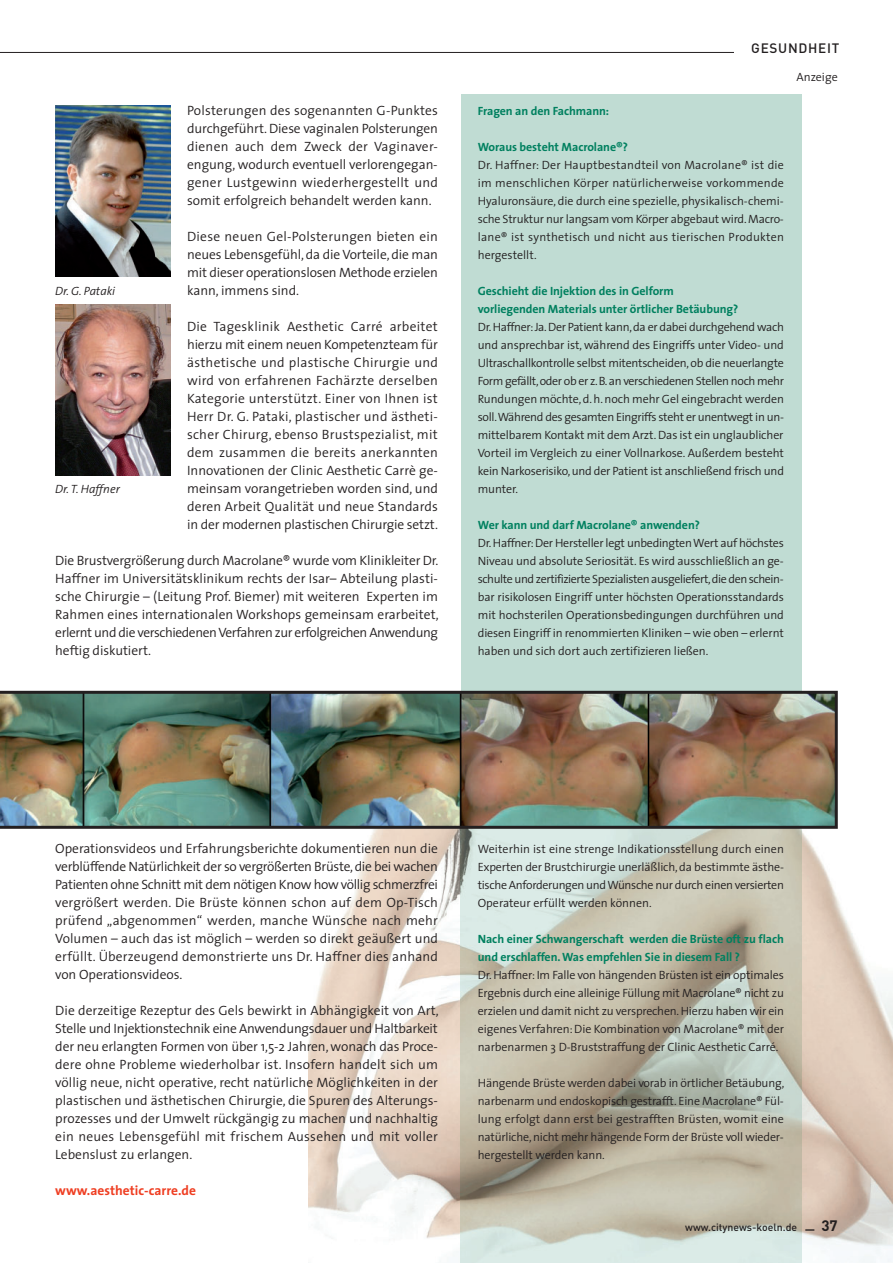
<style>
.page{position:relative;width:893px;height:1263px;background:#fff}
.page>*{position:absolute;margin:0;border:0;box-sizing:border-box;transform-origin:0 0}
.t1{font:300 13.5px/18px "The Sans";letter-spacing:-.005em;color:#231f20;text-align:justify}
.t2{font:700 13.5px "The Sans";color:#ef3e22}
.t3{font:500 13.5px "DIN Pro";letter-spacing:.055em;color:#231f20}
.t4{font:300 12px/18px "The Sans";letter-spacing:-.005em;color:#231f20;text-align:justify}
.t5{font:700 12px/18px "The Sans";letter-spacing:-.005em;color:#00805f}
.t6{font:italic 300 12px "The Sans";color:#231f20}
.t7{font:500 10.5px "DIN Pro";color:#231f20}
.s1{font-weight:700;font-size:15px}
</style>
<div class="page">
<div style="left:461px;top:95px;width:340px;height:1168px;background:#c0dcd3"></div>
<img style="left:308px;top:829px;width:584px;height:434px">
<hr style="left:0;top:52px;width:810px;height:1px;background:#231f20">
<div style="left:734px;top:43px;width:142px;height:34px;background:#fff"></div>
<img style="left:55px;top:106px;width:115px;height:171px">
<img style="left:55px;top:304px;width:115px;height:171px">
<img style="left:0;top:691px;width:838px;height:138px">
<p class="t1" style="left:187px;top:103px;width:252px">Polsterungen des sogenannten G-Punktes durchgeführt. Diese vaginalen Polsterungen dienen auch dem Zweck der Vaginaver&shy;engung, wo durch eventuell ver lorengegan&shy;gener Lustgewinn wiederhergestellt und somit erfolgreich behandelt werden kann.</p>
<p class="t1" style="left:187px;top:229px;width:252px">Diese neuen Gel-Polsterungen bieten ein neues Lebensgefühl, da die Vorteile, die man mit dieser operationslosen Methode erzielen kann, immens sind.</p>
<p class="t1" style="left:187px;top:319px;width:252px">Die Tagesklinik Aesthetic Carré arbeitet hierzu mit einem neuen Kompetenzteam für ästhetische und plastische Chirurgie und wird von erfahrenen Fachärzte derselben Kategorie unterstützt. Einer von Ihnen ist Herr Dr. G. Pataki, plastischer und ästheti&shy;scher Chirurg, ebenso Brustspezialist, mit dem zu sammen die bereits anerkannten Innovationen der Clinic Aesthetic Carrè ge - meinsam vorangetrieben worden sind, und deren Arbeit Qualität und neue Standards in der modernen plastischen Chirurgie setzt.</p>
<p class="t1" style="left:55px;top:553px;width:385px">Die Brustvergrößerung durch Macrolane® wurde vom Klinikleiter Dr.<br>Haffner im Universitätsklinikum rechts der Isar– Abteilung plasti&shy;sche Chirurgie – (Leitung Prof. Biemer) mit weiteren Experten im Rahmen eines internationalen Workshops gemeinsam erarbeitet, erlernt und die verschiedenen Verfahren zur erfolgreichen Anwendung heftig diskutiert.</p>
<p class="t6" style="left:55px;top:286px;width:62px">Dr. G. Pataki</p>
<p class="t6" style="left:55px;top:484px;width:66px">Dr. T. Haffner</p>
<p class="t3" style="left:751px;top:43px;width:90px">GESUNDHEIT</p>
<p class="t5" style="left:478px;top:103px;width:133px">Fragen an den Fachmann:</p>
<p class="t5" style="left:478px;top:139px;width:152px">Woraus besteht Macrolane®?</p>
<p class="t4" style="left:478px;top:157px;width:308px">Dr. Haffner: Der Hauptbestandteil von Macrolane® ist die im menschlichen Körper natürlicherweise vorkommende Hyaluronsäure, die durch eine spezielle, physikalisch-chemi&shy;sche Struktur nur langsam vom Körper abgebaut wird. Macro&shy;lane® ist synthetisch und nicht aus tierischen Produkten hergestellt.</p>
<p class="t5" style="left:478px;top:283px;width:262px">Geschieht die Injektion des in Gelform vorliegenden Materials unter örtlicher Betäubung?</p>
<p class="t4" style="left:478px;top:319px;width:308px">Dr. Haffner: Ja. Der Patient kann, da er dabei durchgehend wach und ansprechbar ist, während des Eingriffs unter Video- und Ultraschallkontrolle selbst mitentscheiden, ob die neuerlangte Form gefällt, oder ob er z.B. an verschiedenen Stellen noch mehr Rundungen möchte, d. h. noch mehr Gel eingebracht werden soll. Während des gesamten Eingriffs steht er unentwegt in un&shy;mittelbarem Kontakt mit dem Arzt. Das ist ein unglaublicher Vorteil im Vergleich zu einer Vollnarkose. Außerdem besteht kein Narkoserisiko, und der Patient ist anschließend frisch und munter.</p>
<p class="t5" style="left:478px;top:517px;width:224px">Wer kann und darf Macrolane® anwenden?</p>
<p class="t4" style="left:478px;top:535px;width:308px">Dr. Haffner: Der Hersteller legt unbedingten Wert auf höchstes Niveau und absolute Seriosität. Es wird ausschließlich an ge - schulte und zertifizierte Spezialisten ausgeliefert, die den schein&shy;bar risikolosen Eingriff unter höchsten Operationsstandards mit hochsterilen Operationsbedingungen durchführen und diesen Eingriff in renommierten Kliniken – wie oben – erlernt haben und sich dort auch zertifizieren ließen.</p>
<p class="t4" style="left:796px;top:69px;width:43px">Anzeige</p>
<p class="t1" style="left:55px;top:841px;width:384px">Operationsvideos und Erfahrungsberichte dokumentieren nun die verblüffende Natürlichkeit der so vergrößerten Brüste, die bei wachen Patienten ohne Schnitt mit dem nötigen Know how völlig schmerzfrei vergrößert werden. Die Brüste können schon auf dem Op-Tisch prüfend „abgenommen“ werden, manche Wünsche nach mehr Volumen – auch das ist möglich – werden so direkt geäußert und erfüllt. Überzeugend demonstrierte uns Dr. Haffner dies anhand von Operationsvideos.</p>
<p class="t1" style="left:55px;top:1003px;width:385px">Die derzeitige Rezeptur des Gels bewirkt in Abhängigkeit von Art, Stelle und Injektionstechnik eine Anwendungsdauer und Haltbarkeit der neu erlangten Formen von über 1,5-2 Jahren, wonach das Proce&shy;dere ohne Probleme wiederholbar ist. Insofern handelt sich um völlig neue, nicht operative, recht natürliche Möglichkeiten in der plastischen und ästhetischen Chirurgie, die Spuren des Alterungs&shy;prozesses und der Umwelt rückgängig zu machen und nachhaltig ein neues Lebensgefühl mit frischem Aussehen und mit voller Lebenslust zu erlangen.</p>
<p class="t2" style="left:55px;top:1185px;width:142px">www.aesthetic-carre.de</p>
<p class="t4" style="left:478px;top:841px;width:308px">Weiterhin ist eine strenge Indikationsstellung durch einen Ex perten der Brustchirurgie unerläßlich, da bestimmte ästhe&shy;tische Anforderungen und Wünsche nur durch einen versier ten Operateur erfüllt werden können.</p>
<p class="t5" style="left:478px;top:931px;width:308px">Nach einer Schwangerschaft werden die Brüste oft zu flach und erschlaffen. Was empfehlen Sie in diesem Fall ?</p>
<p class="t4" style="left:478px;top:967px;width:308px">Dr. Haffner: Im Falle von hängenden Brüsten ist ein optimales Ergebnis durch eine alleinige Füllung mit Macrolane® nicht zu erzielen und damit nicht zu versprechen. Hierzu haben wir ein eigenes Verfahren: Die Kombination von Macrolane® mit der narbenarmen 3 D-Bruststraffung der Clinic Aesthetic Carré.</p>
<p class="t4" style="left:478px;top:1075px;width:308px">Hängende Brüste werden dabei vorab in örtlicher Betäubung, narbenarm und endoskopisch gestrafft. Eine Macrolane® Fül&shy;lung erfolgt dann erst bei gestrafften Brüsten, womit eine natürliche, nicht mehr hängende Form der Brüste voll wieder - hergestellt werden kann.</p>
<p class="t7" style="left:685px;top:1223px;width:154px">www.citynews-koeln.de <sup>_</sup> <span class="s1">37</span></p>
</div>
